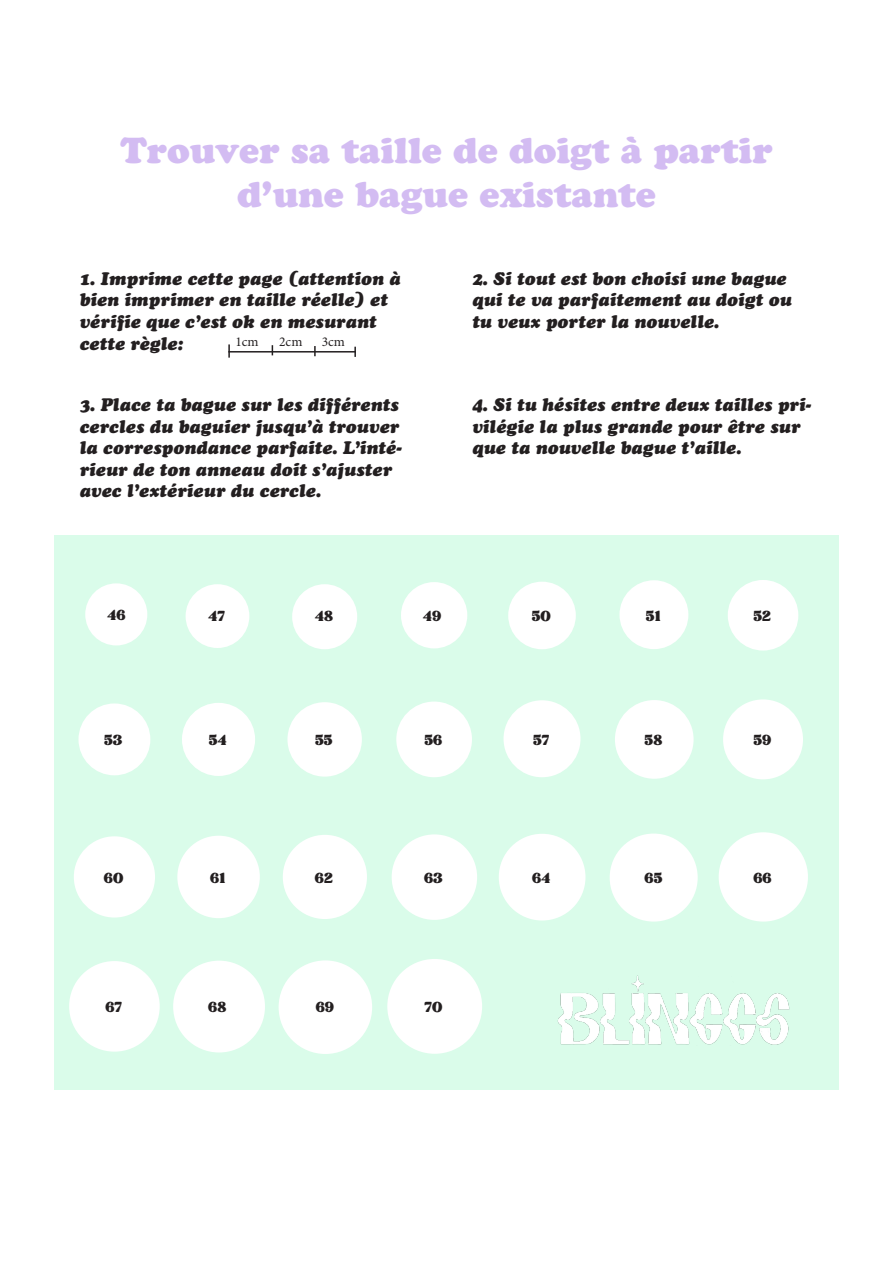
<style>
.page{position:relative;width:893px;height:1263px;background:#fff}
.page>*{position:absolute;margin:0;border:0;box-sizing:border-box;transform-origin:0 0}
.t1{font:36px "Cooper Black Std";color:#d3bcf2}
.t2{font:italic 18px/21.6px "Cooper Black Std";color:#231f20}
.t3{font:18px "Minigame";color:#231f20}
.t4{font:13.5px "Minion Pro";color:#231f20}
</style>
<div class="page">
<svg style="left:228px;top:344px;width:2px;height:14px"></svg>
<svg style="left:314px;top:346px;width:2px;height:10px"></svg>
<svg style="left:354px;top:347px;width:2px;height:10px"></svg>
<div style="left:54px;top:536px;width:785px;height:554px;background:#dafcea"></div>
<div style="left:85px;top:583px;width:62px;height:62px;background:#fff;border-radius:50%"></div>
<div style="left:186px;top:584px;width:63px;height:64px;background:#fff;border-radius:50%"></div>
<div style="left:292px;top:584px;width:65px;height:65px;background:#fff;border-radius:50%"></div>
<div style="left:401px;top:582px;width:66px;height:66px;background:#fff;border-radius:50%"></div>
<div style="left:508px;top:582px;width:68px;height:67px;background:#fff;border-radius:50%"></div>
<div style="left:78px;top:703px;width:72px;height:72px;background:#fff;border-radius:50%"></div>
<div style="left:182px;top:703px;width:73px;height:73px;background:#fff;border-radius:50%"></div>
<div style="left:503px;top:700px;width:77px;height:77px;background:#fff;border-radius:50%"></div>
<div style="left:287px;top:702px;width:75px;height:75px;background:#fff;border-radius:50%"></div>
<div style="left:396px;top:701px;width:76px;height:76px;background:#fff;border-radius:50%"></div>
<div style="left:615px;top:700px;width:79px;height:79px;background:#fff;border-radius:50%"></div>
<div style="left:723px;top:699px;width:80px;height:80px;background:#fff;border-radius:50%"></div>
<div style="left:619px;top:580px;width:69px;height:69px;background:#fff;border-radius:50%"></div>
<div style="left:728px;top:580px;width:70px;height:70px;background:#fff;border-radius:50%"></div>
<div style="left:74px;top:836px;width:81px;height:81px;background:#fff;border-radius:50%"></div>
<div style="left:177px;top:836px;width:83px;height:82px;background:#fff;border-radius:50%"></div>
<div style="left:283px;top:835px;width:84px;height:84px;background:#fff;border-radius:50%"></div>
<div style="left:392px;top:834px;width:85px;height:86px;background:#fff;border-radius:50%"></div>
<div style="left:499px;top:834px;width:86px;height:86px;background:#fff;border-radius:50%"></div>
<div style="left:610px;top:833px;width:88px;height:88px;background:#fff;border-radius:50%"></div>
<div style="left:719px;top:832px;width:89px;height:89px;background:#fff;border-radius:50%"></div>
<div style="left:69px;top:961px;width:91px;height:91px;background:#fff;border-radius:50%"></div>
<div style="left:173px;top:961px;width:92px;height:91px;background:#fff;border-radius:50%"></div>
<div style="left:279px;top:960px;width:93px;height:94px;background:#fff;border-radius:50%"></div>
<div style="left:387px;top:959px;width:95px;height:95px;background:#fff;border-radius:50%"></div>
<img style="left:557px;top:975px;width:233px;height:70px">
<hr style="left:228px;top:351px;width:128px;height:2px;background:#231f20">
<p class="t1" style="left:120px;top:129px;width:654px">Trouver sa taille de doigt à partir</p>
<p class="t1" style="left:237px;top:172px;width:420px">d’une bague existante</p>
<p class="t2" style="left:79px;top:267px;width:323px">1. Imprime cette page (attention à bien imprimer en taille réelle) et</p>
<p class="t2" style="left:79px;top:311px;width:299px">vérifie que c’est ok en mesurant cette règle:</p>
<p class="t4" style="left:235px;top:333px;width:25px">1cm</p>
<p class="t4" style="left:279px;top:333px;width:25px">2cm</p>
<p class="t4" style="left:322px;top:333px;width:25px">3cm</p>
<p class="t2" style="left:472px;top:267px;width:321px">2. Si tout est bon choisi une bague qui te va parfaitement au doigt ou tu veux porter la nouvelle.</p>
<p class="t2" style="left:79px;top:394px;width:324px">3. Place ta bague sur les différents cercles du baguier jusqu’à trouver la correspondance parfaite. L’inté&shy;rieur de ton anneau doit s’ajuster avec l’extérieur du cercle.</p>
<p class="t2" style="left:472px;top:394px;width:341px">4. Si tu hésites entre deux tailles pri&shy;vilégie la plus grande pour être sur que ta nouvelle bague t’aille.</p>
<p class="t3" style="left:107px;top:606px;width:20px">46</p>
<p class="t3" style="left:208px;top:607px;width:18px">47</p>
<p class="t3" style="left:315px;top:607px;width:20px">48</p>
<p class="t3" style="left:423px;top:607px;width:20px">49</p>
<p class="t3" style="left:532px;top:607px;width:21px">50</p>
<p class="t3" style="left:646px;top:607px;width:16px">51</p>
<p class="t3" style="left:753px;top:607px;width:19px">52</p>
<p class="t3" style="left:104px;top:731px;width:20px">53</p>
<p class="t3" style="left:209px;top:731px;width:20px">54</p>
<p class="t3" style="left:315px;top:731px;width:19px">55</p>
<p class="t3" style="left:424px;top:731px;width:19px">56</p>
<p class="t3" style="left:533px;top:731px;width:18px">57</p>
<p class="t3" style="left:645px;top:731px;width:19px">58</p>
<p class="t3" style="left:753px;top:731px;width:19px">59</p>
<p class="t3" style="left:104px;top:868px;width:21px">60</p>
<p class="t3" style="left:210px;top:868px;width:17px">61</p>
<p class="t3" style="left:315px;top:868px;width:19px">62</p>
<p class="t3" style="left:424px;top:868px;width:20px">63</p>
<p class="t3" style="left:532px;top:868px;width:20px">64</p>
<p class="t3" style="left:645px;top:868px;width:19px">65</p>
<p class="t3" style="left:753px;top:868px;width:20px">66</p>
<p class="t3" style="left:105px;top:998px;width:18px">67</p>
<p class="t3" style="left:208px;top:998px;width:20px">68</p>
<p class="t3" style="left:316px;top:998px;width:20px">69</p>
<p class="t3" style="left:424px;top:998px;width:19px">70</p>
</div>
